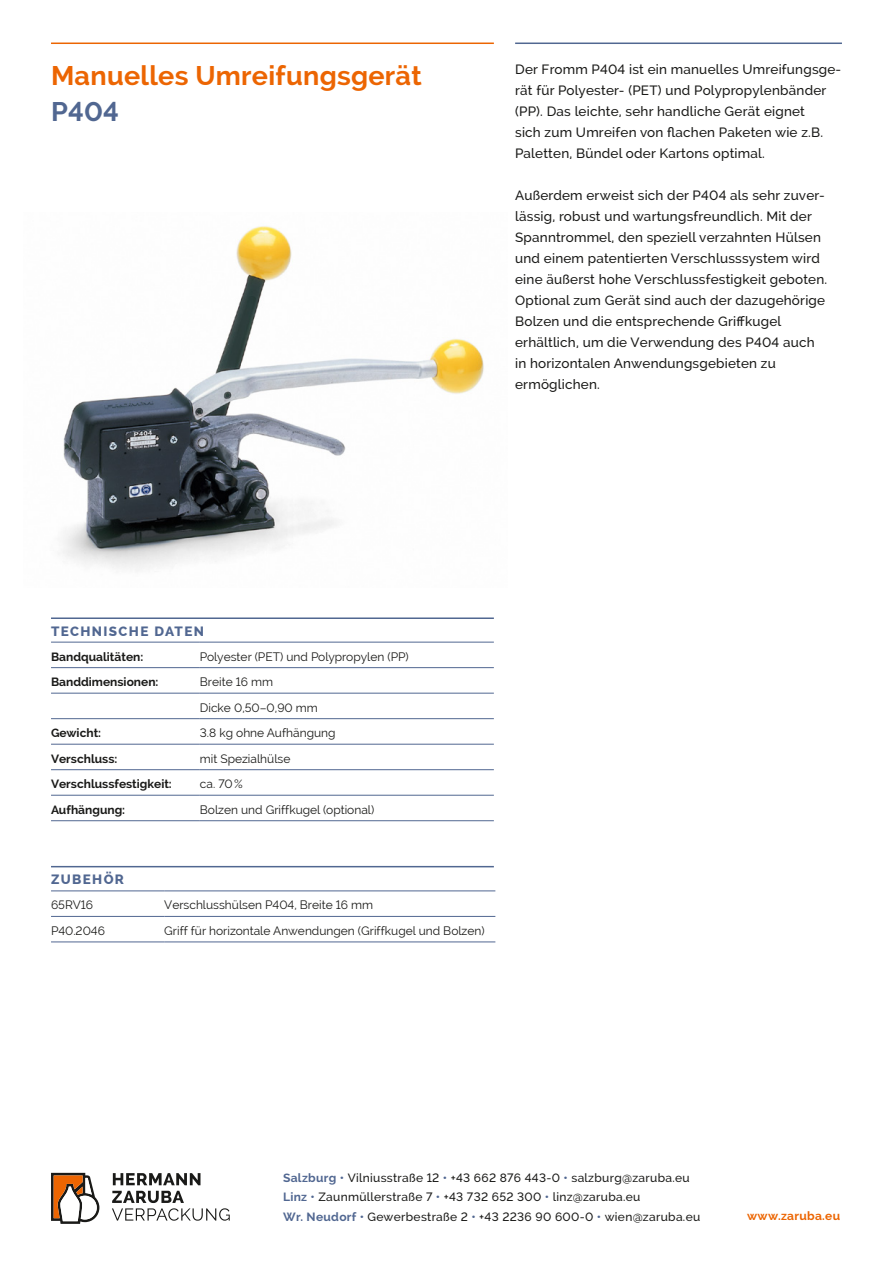
<style>
.page{position:relative;width:893px;height:1263px;background:#fff}
.page>*{position:absolute;margin:0;border:0;box-sizing:border-box;transform-origin:0 0}
.t1{font:700 27px "Raleway";letter-spacing:.01em;color:#ec6502}
.t2{font:700 27px "Raleway";color:#516791}
.t3{font:500 13.5px/21px "Raleway";letter-spacing:.015em;color:#1a1a18}
.t4{font:800 13.5px "Raleway";letter-spacing:.1em;color:#516791}
.t5{font:12px/25.5px "Raleway";color:#1a1a18}
.t6{font:500 12px/19.5px "Raleway";letter-spacing:.025em;color:#1a1a18}
.t7{font:700 12px "Raleway";color:#1a1a18}
.t8{font:700 12px "Raleway";letter-spacing:.025em;color:#ec6502}
.s1{font-weight:700;color:#516791}
</style>
<div class="page">
<img style="left:62px;top:226px;width:422px;height:345px">
<hr style="left:515px;top:43px;width:327px;height:1px;background:#516791">
<hr style="left:51px;top:43px;width:443px;height:1px;background:#ec6502">
<hr style="left:51px;top:891px;width:113px;height:1px;background:#516791">
<hr style="left:164px;top:891px;width:331px;height:1px;background:#516791">
<hr style="left:51px;top:916px;width:113px;height:1px;background:#516791">
<hr style="left:164px;top:916px;width:331px;height:1px;background:#516791">
<hr style="left:51px;top:942px;width:113px;height:1px;background:#516791">
<hr style="left:164px;top:942px;width:331px;height:1px;background:#516791">
<hr style="left:51px;top:866px;width:443px;height:1px;background:#516791">
<hr style="left:51px;top:642px;width:149px;height:1px;background:#516791">
<hr style="left:200px;top:642px;width:294px;height:1px;background:#516791">
<hr style="left:51px;top:667px;width:149px;height:1px;background:#516791">
<hr style="left:200px;top:667px;width:294px;height:1px;background:#516791">
<hr style="left:51px;top:693px;width:149px;height:1px;background:#516791">
<hr style="left:200px;top:693px;width:294px;height:1px;background:#516791">
<hr style="left:51px;top:718px;width:149px;height:1px;background:#516791">
<hr style="left:200px;top:718px;width:294px;height:1px;background:#516791">
<hr style="left:51px;top:744px;width:149px;height:1px;background:#516791">
<hr style="left:200px;top:744px;width:294px;height:1px;background:#516791">
<hr style="left:51px;top:769px;width:149px;height:1px;background:#516791">
<hr style="left:200px;top:769px;width:294px;height:1px;background:#516791">
<hr style="left:51px;top:795px;width:149px;height:1px;background:#516791">
<hr style="left:200px;top:795px;width:294px;height:1px;background:#516791">
<hr style="left:51px;top:820px;width:149px;height:1px;background:#516791">
<hr style="left:200px;top:820px;width:294px;height:1px;background:#516791">
<hr style="left:51px;top:617px;width:443px;height:2px;background:#516791">
<svg style="left:51px;top:1173px;width:48px;height:51px"></svg>
<svg style="left:113px;top:1173px;width:87px;height:12px"></svg>
<svg style="left:112px;top:1191px;width:118px;height:30px"></svg>
<h1 class="t1" style="left:51px;top:60px;width:372px">Manuelles Umreifungsgerät</h1>
<h1 class="t2" style="left:51px;top:96px;width:70px">P404</h1>
<p class="t3" style="left:515px;top:59px;width:328px">Der Fromm P404 ist ein manuelles Umreifungsge&shy;rät für Polyester- (PET) und Polypropylenbänder (PP). Das leichte, sehr handliche Gerät eignet<br>sich zum Umreifen von flachen Paketen wie z.B.<br>Paletten, Bündel oder Kartons optimal.</p>
<p class="t3" style="left:515px;top:185px;width:314px">Außerdem erweist sich der P404 als sehr zuver&shy;lässig, robust und wartungsfreundlich. Mit der Spanntrommel, den speziell verzahnten Hülsen und einem patentierten Verschlusssystem wird eine äußerst hohe Verschlussfestigkeit geboten.<br>Optional zum Gerät sind auch der dazugehörige Bolzen und die entsprechende Griffkugel erhältlich, um die Verwendung des P404 auch in horizontalen Anwendungsgebieten zu ermöglichen.</p>
<p class="t4" style="left:51px;top:623px;width:155px">TECHNISCHE DATEN</p>
<p class="t7" style="left:51px;top:649px;width:94px">Bandqualitäten:</p>
<p class="t5" style="left:200px;top:643px;width:210px">Polyester (PET) und Polypropylen (PP)</p>
<p class="t7" style="left:51px;top:675px;width:109px">Banddimensionen:</p>
<p class="t5" style="left:200px;top:669px;width:120px">Breite 16 mm<br>Dicke 0,50–0,90 mm</p>
<p class="t7" style="left:51px;top:726px;width:52px">Gewicht:</p>
<p class="t5" style="left:200px;top:720px;width:137px">3.8 kg ohne Aufhängung</p>
<p class="t7" style="left:51px;top:751px;width:68px">Verschluss:</p>
<p class="t5" style="left:200px;top:745px;width:92px">mit Spezialhülse</p>
<p class="t7" style="left:51px;top:777px;width:122px">Verschlussfestigkeit:</p>
<p class="t5" style="left:200px;top:771px;width:45px">ca. 70%</p>
<p class="t7" style="left:51px;top:802px;width:76px">Aufhängung:</p>
<p class="t5" style="left:200px;top:797px;width:176px">Bolzen und Griffkugel (optional)</p>
<p class="t4" style="left:51px;top:872px;width:75px">ZUBEHÖR</p>
<p class="t5" style="left:51px;top:892px;width:44px">65RV16</p>
<p class="t5" style="left:164px;top:892px;width:210px">Verschlusshülsen P404, Breite 16 mm</p>
<p class="t5" style="left:51px;top:918px;width:55px">P40.2046</p>
<p class="t5" style="left:164px;top:918px;width:322px">Griff für horizontale Anwendungen (Griffkugel und Bolzen)</p>
<p class="t6" style="left:283px;top:1168px;width:419px"><span class="s1">Salzburg •</span> Vilniusstraße 12 <span class="s1">•</span> +43 662 876 443-0 <span class="s1">•</span> salzburg@zaruba.eu<br><span class="s1">Linz •</span> Zaunmüllerstraße 7 <span class="s1">•</span> +43 732 652 300 <span class="s1">•</span> linz@zaruba.eu<br><span class="s1">Wr. Neudorf •</span> Gewerbestraße 2 <span class="s1">•</span> +43 2236 90 600-0 <span class="s1">•</span> wien@zaruba.eu</p>
<p class="t8" style="left:747px;top:1209px;width:95px">www.zaruba.eu</p>
</div>
